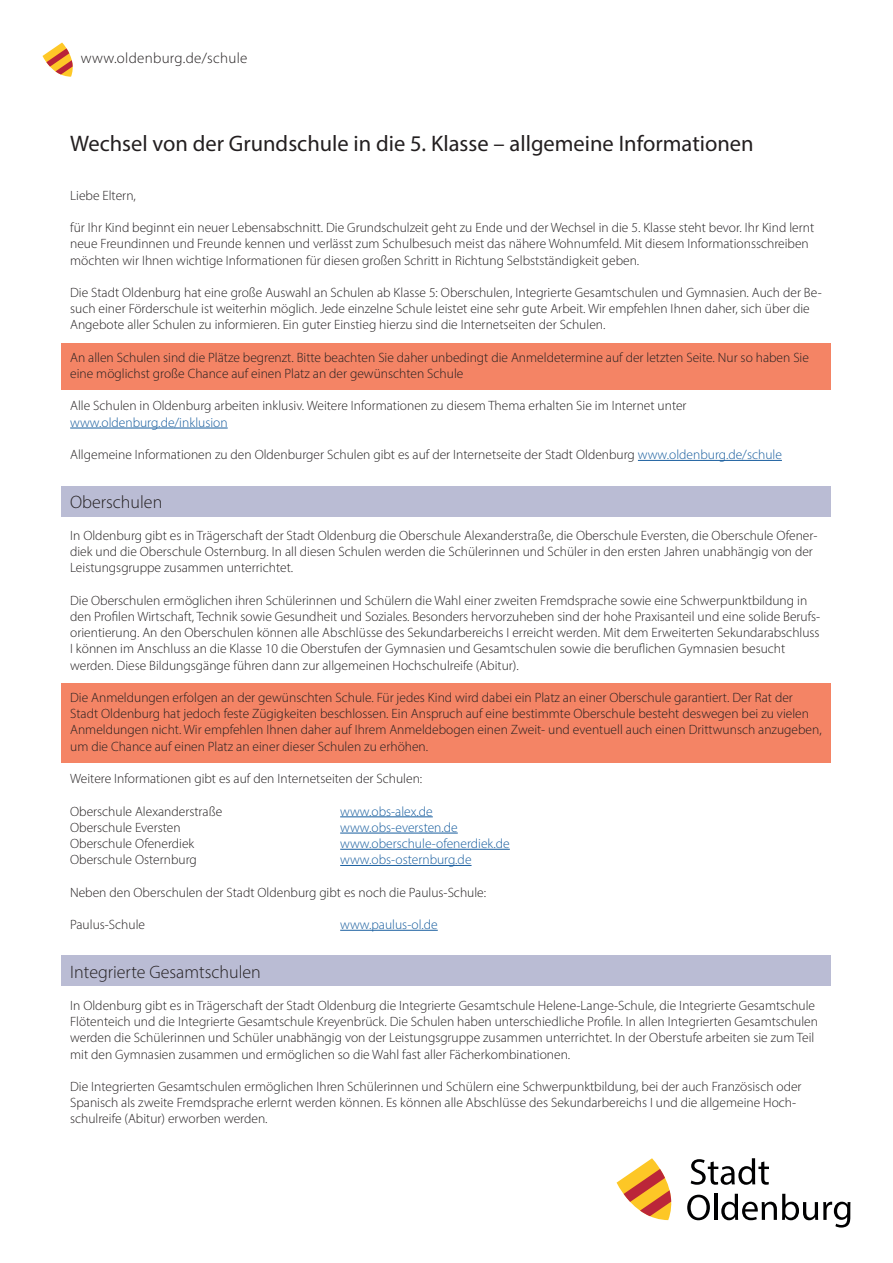
<style>
.page{position:relative;width:893px;height:1263px;background:#fff}
.page>*{position:absolute;margin:0;border:0;box-sizing:border-box;transform-origin:0 0}
.t1{font:22.5px "Myriad Pro";color:#231f20}
.t2{font:300 18px "Myriad Pro";color:#231f20}
.t3{font:300 15px "Myriad Pro";letter-spacing:.02em;color:#231f20}
.p_Fließtext{font:300 13.5px/16.2px "Myriad Pro";color:#231f20}
.p_Infokasten{font:300 13.5px/16.2px "Myriad Pro";color:#231f20}
.p_Fließtext_ohne_Abstände{font:300 13.5px "Myriad Pro";color:#231f20}
.p_Fließtext_ohne_Abstände-2{font:300 13.5px "Myriad Pro";color:#175d9e}
.s1{color:#fff}
.s2{color:#175d9e}
</style>
<div class="page">
<div style="left:62px;top:343px;width:769px;height:47px;background:#f48465"></div>
<hr style="left:70px;top:428px;width:158px;height:1px;background:#175d9e">
<hr style="left:638px;top:460px;width:144px;height:1px;background:#175d9e">
<div style="left:62px;top:486px;width:769px;height:30px;background:#babcd4"></div>
<div style="left:62px;top:683px;width:769px;height:79px;background:#f48465"></div>
<hr style="left:340px;top:816px;width:93px;height:1px;background:#175d9e">
<hr style="left:340px;top:833px;width:118px;height:1px;background:#175d9e">
<hr style="left:340px;top:849px;width:170px;height:1px;background:#175d9e">
<hr style="left:340px;top:865px;width:132px;height:1px;background:#175d9e">
<hr style="left:340px;top:930px;width:98px;height:1px;background:#175d9e">
<div style="left:62px;top:955px;width:769px;height:31px;background:#babcd4"></div>
<svg style="left:617px;top:1158px;width:55px;height:62px"></svg>
<svg style="left:691px;top:1158px;width:78px;height:27px"></svg>
<svg style="left:687px;top:1195px;width:23px;height:25px"></svg>
<hr style="left:714px;top:1194px;width:3px;height:26px;background:#000001">
<svg style="left:721px;top:1194px;width:129px;height:33px"></svg>
<svg style="left:43px;top:43px;width:30px;height:34px"></svg>
<p class="t3" style="left:73px;top:49px;width:176px"><span class="s1">o</span>www.oldenburg.de/schule</p>
<h1 class="t1" style="left:70px;top:130px;width:685px">Wechsel von der Grundschule in die 5. Klasse – allgemeine Informationen</h1>
<p class="p_Fließtext" style="left:70px;top:187px;width:67px">Liebe Eltern,</p>
<p class="p_Fließtext" style="left:70px;top:219px;width:746px">für Ihr Kind beginnt ein neuer Lebensabschnitt. Die Grundschulzeit geht zu Ende und der Wechsel in die 5. Klasse steht bevor. Ihr Kind lernt neue Freundinnen und Freunde kennen und verlässt zum Schulbesuch meist das nähere Wohnumfeld. Mit diesem Informationsschreiben möchten wir Ihnen wichtige Informationen für diesen großen Schritt in Richtung Selbstständigkeit geben.</p>
<p class="p_Fließtext" style="left:70px;top:284px;width:753px">Die Stadt Oldenburg hat eine große Auswahl an Schulen ab Klasse 5: Oberschulen, Integrierte Gesamtschulen und Gymnasien. Auch der Be&shy;such einer Förderschule ist weiterhin möglich. Jede einzelne Schule leistet eine sehr gute Arbeit. Wir empfehlen Ihnen daher, sich über die<br>Angebote aller Schulen zu informieren. Ein guter Einstieg hierzu sind die Internetseiten der Schulen.</p>
<p class="p_Infokasten" style="left:70px;top:349px;width:740px">An allen Schulen sind die Plätze begrenzt. Bitte beachten Sie daher unbedingt die Anmeldetermine auf der letzten Seite. Nur so haben Sie eine möglichst große Chance auf einen Platz an der gewünschten Schule</p>
<p class="p_Fließtext" style="left:70px;top:398px;width:618px">Alle Schulen in Oldenburg arbeiten inklusiv. Weitere Informationen zu diesem Thema erhalten Sie im Internet unter <span class="s2">www.oldenburg.de/inklusion</span></p>
<p class="p_Fließtext" style="left:70px;top:446px;width:713px">Allgemeine Informationen zu den Oldenburger Schulen gibt es auf der Internetseite der Stadt Oldenburg <span class="s2">www.oldenburg.de/schule</span></p>
<h2 class="t2" style="left:70px;top:491px;width:94px">Oberschulen</h2>
<p class="p_Fließtext" style="left:70px;top:527px;width:749px">In Oldenburg gibt es in Trägerschaft der Stadt Oldenburg die Oberschule Alexanderstraße, die Oberschule Eversten, die Oberschule Ofener&shy;diek und die Oberschule Osternburg. In all diesen Schulen werden die Schülerinnen und Schüler in den ersten Jahren unabhängig von der<br>Leistungsgruppe zusammen unterrichtet.</p>
<p class="p_Fließtext" style="left:70px;top:592px;width:751px">Die Oberschulen ermöglichen ihren Schülerinnen und Schülern die Wahl einer zweiten Fremdsprache sowie eine Schwerpunktbildung in den Profilen Wirtschaft, Technik sowie Gesundheit und Soziales. Besonders hervorzuheben sind der hohe Praxisanteil und eine solide Berufs&shy;orientierung. An den Oberschulen können alle Abschlüsse des Sekundarbereichs I erreicht werden. Mit dem Erweiterten Sekundarabschluss I können im Anschluss an die Klasse 10 die Oberstufen der Gymnasien und Gesamtschulen sowie die beruflichen Gymnasien besucht werden. Diese Bildungsgänge führen dann zur allgemeinen Hochschulreife (Abitur).</p>
<p class="p_Infokasten" style="left:70px;top:689px;width:753px">Die Anmeldungen erfolgen an der gewünschten Schule. Für jedes Kind wird dabei ein Platz an einer Oberschule garantiert. Der Rat der Stadt Oldenburg hat jedoch feste Zügigkeiten beschlossen. Ein Anspruch auf eine bestimmte Oberschule besteht deswegen bei zu vielen Anmeldungen nicht. Wir empfehlen Ihnen daher auf Ihrem Anmeldebogen einen Zweit- und eventuell auch einen Drittwunsch anzugeben, um die Chance auf einen Platz an einer dieser Schulen zu erhöhen.</p>
<p class="p_Fließtext_ohne_Abstände" style="left:70px;top:770px;width:354px">Weitere Informationen gibt es auf den Internetseiten der Schulen:</p>
<p class="p_Fließtext_ohne_Abstände" style="left:70px;top:803px;width:154px">Oberschule Alexanderstraße</p>
<p class="p_Fließtext_ohne_Abstände-2" style="left:340px;top:803px;width:94px">www.obs-alex.de</p>
<p class="p_Fließtext_ohne_Abstände" style="left:70px;top:819px;width:112px">Oberschule Eversten</p>
<p class="p_Fließtext_ohne_Abstände-2" style="left:340px;top:819px;width:119px">www.obs-eversten.de</p>
<p class="p_Fließtext_ohne_Abstände" style="left:70px;top:835px;width:126px">Oberschule Ofenerdiek</p>
<p class="p_Fließtext_ohne_Abstände-2" style="left:340px;top:835px;width:171px">www.oberschule-ofenerdiek.de</p>
<p class="p_Fließtext_ohne_Abstände" style="left:70px;top:851px;width:128px">Oberschule Osternburg</p>
<p class="p_Fließtext_ohne_Abstände-2" style="left:340px;top:851px;width:133px">www.obs-osternburg.de</p>
<p class="p_Fließtext" style="left:70px;top:884px;width:417px">Neben den Oberschulen der Stadt Oldenburg gibt es noch die Paulus-Schule:</p>
<p class="p_Fließtext_ohne_Abstände" style="left:70px;top:916px;width:76px">Paulus-Schule</p>
<p class="p_Fließtext_ohne_Abstände-2" style="left:340px;top:916px;width:99px">www.paulus-ol.de</p>
<h2 class="t2" style="left:70px;top:961px;width:192px">Integrierte Gesamtschulen</h2>
<p class="p_Fließtext" style="left:70px;top:997px;width:749px">In Oldenburg gibt es in Trägerschaft der Stadt Oldenburg die Integrierte Gesamtschule Helene-Lange-Schule, die Integrierte Gesamtschule Flötenteich und die Integrierte Gesamtschule Kreyenbrück. Die Schulen haben unterschiedliche Profile. In allen Integrierten Gesamtschulen werden die Schülerinnen und Schüler unabhängig von der Leistungsgruppe zusammen unterrichtet. In der Oberstufe arbeiten sie zum Teil mit den Gymnasien zusammen und ermöglichen so die Wahl fast aller Fächerkombinationen.</p>
<p class="p_Fließtext" style="left:70px;top:1078px;width:733px">Die Integrierten Gesamtschulen ermöglichen Ihren Schülerinnen und Schülern eine Schwerpunktbildung, bei der auch Französisch oder<br>Spanisch als zweite Fremdsprache erlernt werden können. Es können alle Abschlüsse des Sekundarbereichs I und die allgemeine Hoch&shy;schulreife (Abitur) erworben werden.</p>
</div>
